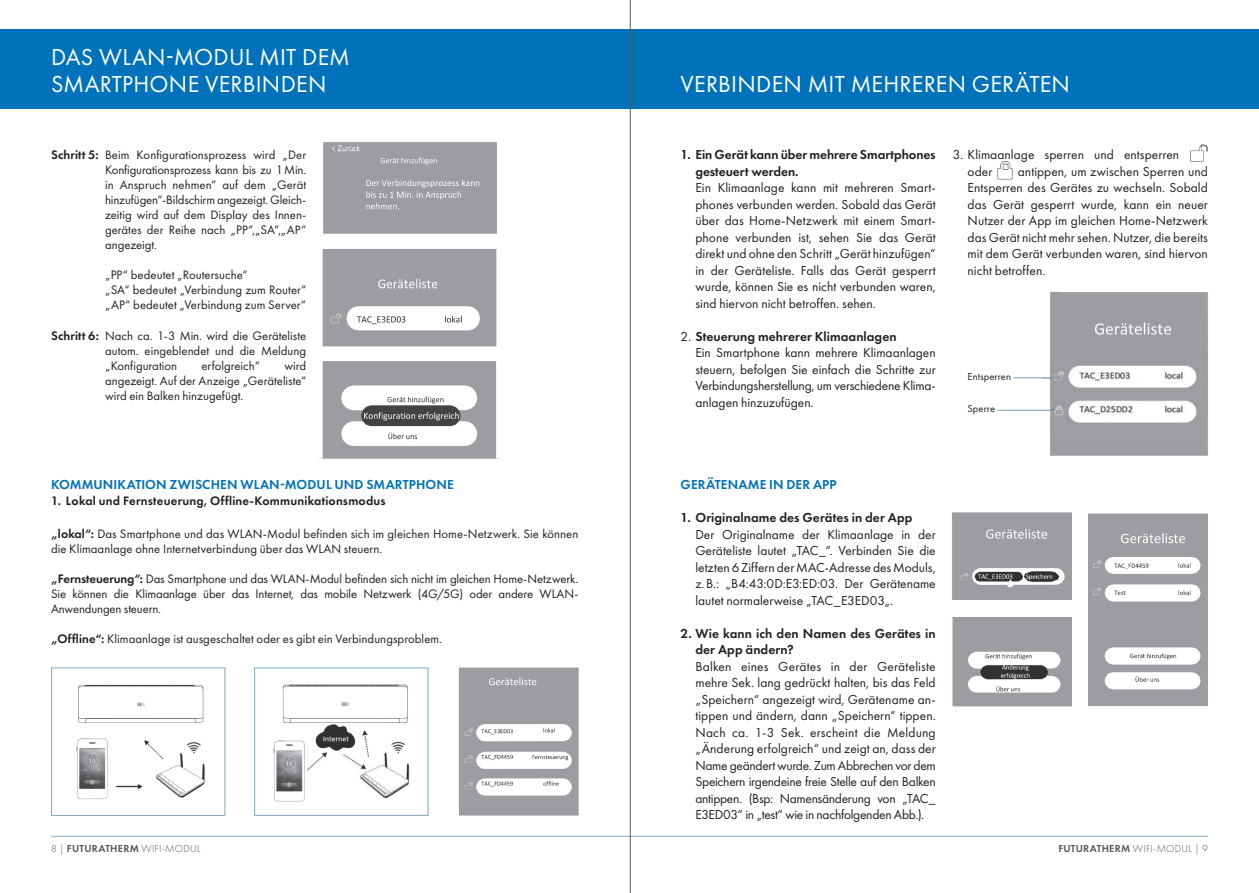
<style>
.page{position:relative;width:1259px;height:893px;background:#fff}
.page>*{position:absolute;margin:0;border:0;box-sizing:border-box;transform-origin:0 0}
.t1{font:24px/27px "Futura PT";letter-spacing:.005em;color:#fff}
.t2{font:13.5px/16.5px "Futura PT";letter-spacing:-.005em;color:#231f20;text-align:justify}
.t3{font:600 13.5px/16.5px "Futura PT";color:#231f20}
.t4{font:600 13.5px "Futura PT";letter-spacing:.01em;color:#0072bc}
.t5{font:12.75px/15px "Futura PT";color:#231f20;text-align:justify}
.t6{font:600 12.75px "Futura PT";letter-spacing:.015em;color:#231f20}
.t7{font:300 10.5px "Futura PT";letter-spacing:.025em;color:#57585a}
.t8{font:10.5px "Futura PT";letter-spacing:.005em;color:#231f20}
.s1{font-weight:600}
</style>
<div class="page">
<hr style="left:51px;top:836px;width:1157px;height:1px;background:#82acbd">
<div style="left:0;top:30px;width:629px;height:79px;background:#0072bc"></div>
<div style="left:629px;top:30px;width:630px;height:79px;background:#0072bc"></div>
<img style="left:1191px;top:145px;width:17px;height:16px">
<img style="left:997px;top:162px;width:15px;height:18px">
<img style="left:323px;top:142px;width:174px;height:92px">
<img style="left:322px;top:249px;width:175px;height:97px">
<img style="left:322px;top:361px;width:175px;height:97px">
<img style="left:1042px;top:292px;width:166px;height:163px">
<img style="left:952px;top:512px;width:119px;height:88px">
<img style="left:952px;top:617px;width:119px;height:90px">
<img style="left:1089px;top:513px;width:119px;height:193px">
<img style="left:76px;top:684px;width:129px;height:115px">
<div style="left:51px;top:667px;width:174px;height:149px;border:1px solid #82acbd"></div>
<img style="left:273px;top:684px;width:137px;height:118px">
<div style="left:254px;top:667px;width:174px;height:149px;border:1px solid #82acbd"></div>
<img style="left:458px;top:667px;width:121px;height:149px">
<hr style="left:1013px;top:377px;width:40px;height:1px;background:#82acbd">
<hr style="left:997px;top:410px;width:56px;height:1px;background:#82acbd">
<hr style="left:630px;top:0;width:1px;height:893px;background:#57585a">
<h1 class="t1" style="left:51px;top:43px;width:300px">DAS WLAN-MODUL MIT DEM<br>SMARTPHONE VERBINDEN</h1>
<h1 class="t1" style="left:51px;top:43px;width:179px">HEADLINE ZEILE 1<br>HEADLINE ZEILE 2</h1>
<p class="t5" style="left:105px;top:147px;width:203px;text-indent:-54px"><span class="s1">Schritt 5:</span> Beim Konfigurationsprozess wird „Der Konfigurationsprozess kann bis zu 1Min. in Anspruch nehmen“ auf dem „Gerät hinzufügen“-Bildschirm angezeigt. Gleich&shy;zeitig wird auf dem Display des Innen&shy;gerätes der Reihe nach „PP“,„SA“,„AP“ angezeigt.</p>
<p class="t5" style="left:105px;top:267px;width:203px;text-align:left">„PP“ bedeutet „Routersuche“<br>„SA“ bedeutet „Verbindung zum Router“ „AP“ bedeutet „Verbindung zum Server“</p>
<p class="t5" style="left:105px;top:328px;width:203px;text-indent:-54px"><span class="s1">Schritt 6:</span> Nach ca. 1-3 Min. wird die Geräteliste autom. eingeblendet und die Meldung „Konfiguration</p>
<p class="t5" style="left:201px;top:358px;width:60px">erfolgreich“</p>
<p class="t5" style="left:105px;top:358px;width:203px;text-indent:179px">wird angezeigt. Auf der Anzeige „Geräteliste“ wird ein Balken hinzugefügt.</p>
<h1 class="t1" style="left:680px;top:70px;width:391px">VERBINDEN MIT MEHREREN GERÄTEN</h1>
<h1 class="t1" style="left:680px;top:70px;width:179px">H ADLIN ZEILE 2</h1>
<p class="t3" style="left:695px;top:146px;width:242px;text-indent:-15px">1. Ein Gerät kann über mehrere Smartphones gesteuert werden.</p>
<p class="t2" style="left:695px;top:179px;width:242px">Ein Klimaanlage kann mit mehreren Smart&shy;phones verbunden werden. Sobald das Gerät über das Home-Netzwerk mit einem Smart&shy;phone verbunden ist, sehen Sie das Gerät direkt und ohne den Schritt „Gerät hinzufügen“ in der Geräteliste. Falls das Gerät gesperrt wurde, können Sie es nicht verbunden waren, sind hiervon nicht betroffen. sehen.</p>
<p class="t2" style="left:695px;top:328px;width:242px;text-align:left;text-indent:-15px">2. <span class="s1">Steuerung mehrerer Klimaanlagen<br></span>Ein Smartphone kann mehrere Klimaanlagen steuern, befolgen Sie einfach die Schritte zur Verbindungsherstellung, um verschiedene Klima&shy;anlagen hinzuzufügen.</p>
<p class="t2" style="left:967px;top:146px;width:213px;text-indent:-15px">3. Klimaanlage sperren und entsperren oder</p>
<p class="t2" style="left:967px;top:163px;width:242px;text-indent:50px">antippen, um zwischen Sperren und Entsperren des Gerätes zu wechseln. Sobald das Gerät gesperrt wurde, kann ein neuer Nutzer der App im gleichen Home-Netzwerk das Gerät nicht mehr sehen. Nutzer, die bereits mit dem Gerät verbunden waren, sind hiervon nicht betroffen.</p>
<p class="t8" style="left:967px;top:370px;width:45px">Entsperren</p>
<p class="t8" style="left:967px;top:403px;width:29px">Sperre</p>
<p class="t4" style="left:51px;top:476px;width:404px">KOMMUNIKATION ZWISCHEN WLAN-MODUL UND SMARTPHONE</p>
<p class="t4" style="left:680px;top:476px;width:158px">GERÄTENAME IN DER APP</p>
<p class="t6" style="left:51px;top:493px;width:336px">1. Lokal und Fernsteuerung, Offline-Kommunikationsmodus</p>
<p class="t5" style="left:51px;top:526px;width:529px"><span class="s1">„lokal“:</span> Das Smartphone und das WLAN-Modul befinden sich im gleichen Home-Netzwerk. Sie können die Klimaanlage ohne Internetverbindung über das WLAN steuern.</p>
<p class="t5" style="left:51px;top:571px;width:529px"><span class="s1">„Fernsteuerung“:</span> Das Smartphone und das WLAN-Modul befinden sich nicht im gleichen Home-Netzwerk.<br>Sie können die Klimaanlage über das Internet, das mobile Netzwerk (4G/5G) oder andere WLAN-Anwendungen steuern.</p>
<p class="t5" style="left:51px;top:631px;width:393px"><span class="s1">„Offline“:</span> Klimaanlage ist ausgeschaltet oder es gibt ein Verbindungsproblem.</p>
<p class="t3" style="left:680px;top:509px;width:233px">1. Originalname des Gerätes in der App</p>
<p class="t2" style="left:695px;top:526px;width:242px">Der Originalname der Klimaanlage in der Geräteliste lautet „TAC_“. Verbinden Sie die letzten 6 Ziffern der MAC-Adresse des Moduls, z.B.: „B4:43:0D:E3:ED:03. Der Gerätename lautet normalerweise „TAC_E3ED03„.</p>
<p class="t3" style="left:695px;top:625px;width:242px;text-indent:-15px">2. Wie kann ich den Namen des Gerätes in der App ändern?</p>
<p class="t2" style="left:695px;top:658px;width:242px">Balken eines Gerätes in der Geräteliste mehre Sek. lang gedrückt halten, bis das Feld „Speichern“ angezeigt wird, Gerätename an&shy;tippen und ändern, dann „Speichern“ tippen.<br>Nach ca. 1-3 Sek. erscheint die Meldung „Änderung erfolgreich“ und zeigt an, dass der Name geändert wurde. Zum Abbrechen vor dem Speichern irgendeine freie Stelle auf den Balken antippen. (Bsp: Namensänderung von „TAC_ E3ED03“ in „test“ wie in nachfolgenden Abb.).</p>
<p class="t7" style="left:51px;top:843px;width:151px">8 | <span class="s1">FUTURATHERM</span> WIFI-MODUL</p>
<p class="t7" style="left:1058px;top:843px;width:151px"><span class="s1">FUTURATHERM</span> WIFI-MODUL | 9</p>
</div>
